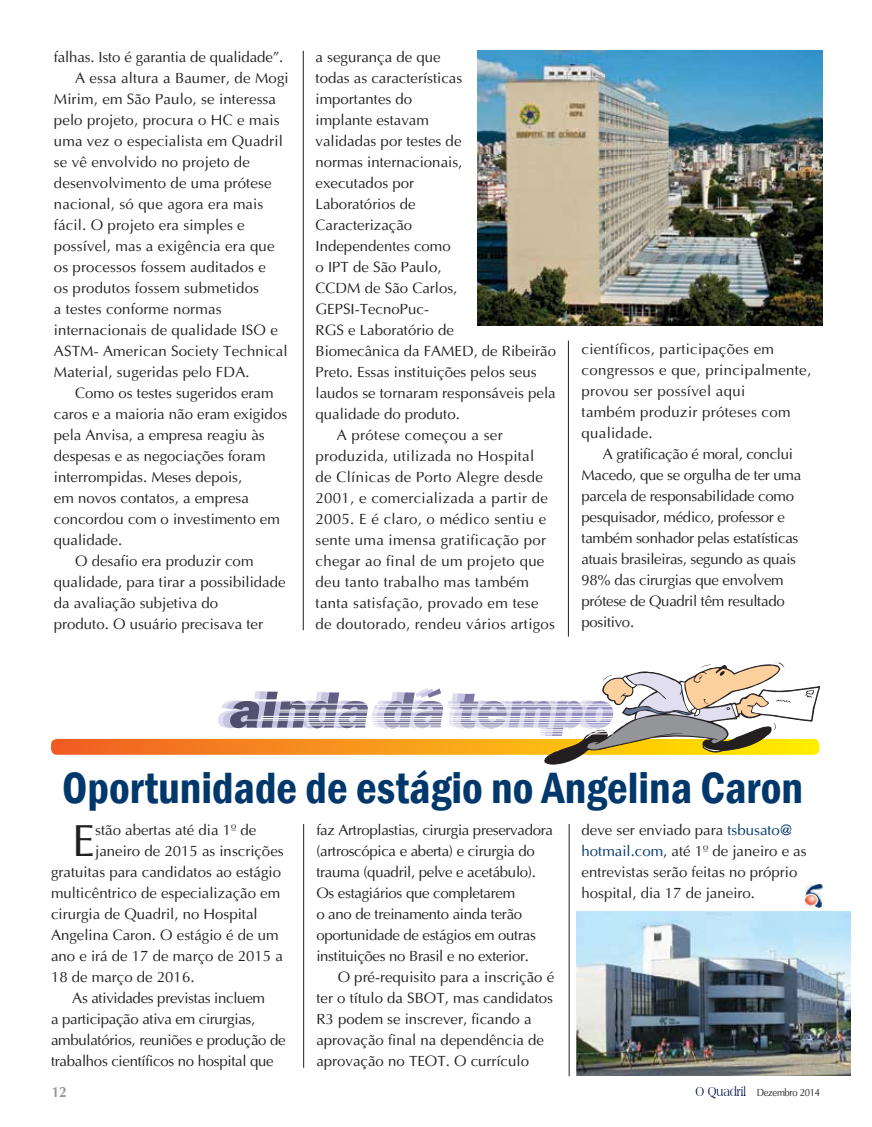
<style>
.page{position:relative;width:872px;height:1127px;background:#fff}
.page>*{position:absolute;margin:0;border:0;box-sizing:border-box;transform-origin:0 0}
.t1{font:45.75px "Ottawa Plain";color:#231f20}
.t2{font:600 condensed 45px "Franklin Gothic";color:#00386c}
.t3{font:15px/21px "Ottawa Plain";color:#231f20}
.t4{font:15px/21px "Ottawa Plain";letter-spacing:-.02em;color:#231f20}
.t5{font:15px/21px "Ottawa Plain";letter-spacing:.02em;color:#231f20}
.t6{font:700 15px "Ottawa";color:#939598;scale:.9 1}
.t7{font:10.5px "Ottawa Plain";letter-spacing:-.03em;color:#231f20;scale:.9 1}
.s1{color:#00386c}
.s2{font-family:"Americana BT";font-size:13.5px;color:#000f47}
</style>
<div class="page">
<img style="left:477px;top:51px;width:345px;height:274px">
<svg style="left:51px;top:662px;width:769px;height:103px"></svg>
<hr style="left:292px;top:704px;width:321px;height:1px;background:#fff">
<hr style="left:377px;top:706px;width:236px;height:1px;background:#fff">
<hr style="left:279px;top:710px;width:334px;height:1px;background:#fff">
<hr style="left:279px;top:712px;width:334px;height:1px;background:#fff">
<hr style="left:261px;top:716px;width:352px;height:1px;background:#fff">
<hr style="left:261px;top:718px;width:352px;height:1px;background:#fff">
<hr style="left:244px;top:720px;width:369px;height:1px;background:#fff">
<hr style="left:306px;top:722px;width:307px;height:1px;background:#fff">
<hr style="left:306px;top:725px;width:307px;height:1px;background:#fff">
<hr style="left:377px;top:727px;width:236px;height:1px;background:#fff">
<hr style="left:377px;top:729px;width:236px;height:1px;background:#fff">
<hr style="left:377px;top:731px;width:236px;height:1px;background:#fff">
<hr style="left:377px;top:733px;width:236px;height:1px;background:#fff">
<img style="left:576px;top:912px;width:274px;height:164px">
<hr style="left:303px;top:51px;width:1px;height:579px;background:#231f20">
<hr style="left:568px;top:340px;width:1px;height:297px;background:#231f20">
<img style="left:806px;top:884px;width:16px;height:24px">
<hr style="left:303px;top:824px;width:1px;height:244px;background:#231f20">
<hr style="left:569px;top:824px;width:1px;height:252px;background:#231f20">
<p class="t3" style="left:54px;top:47px;width:231px">falhas. Isto é garantia de qualidade”.</p>
<p class="t3" style="left:75px;top:68px;width:215px">A essa altura a Baumer, de Mogi</p>
<p class="t3" style="left:54px;top:89px;width:224px">Mirim, em São Paulo, se interessa</p>
<p class="t3" style="left:54px;top:110px;width:227px">pelo projeto, procura o HC e mais</p>
<p class="t3" style="left:54px;top:131px;width:230px">uma vez o especialista em Quadril</p>
<p class="t3" style="left:54px;top:152px;width:197px">se vê envolvido no projeto de</p>
<p class="t3" style="left:54px;top:173px;width:219px">desenvolvimento de uma prótese</p>
<p class="t3" style="left:54px;top:194px;width:211px">nacional, só que agora era mais</p>
<p class="t3" style="left:54px;top:215px;width:192px">fácil. O projeto era simples e</p>
<p class="t3" style="left:54px;top:236px;width:222px">possível, mas a exigência era que</p>
<p class="t3" style="left:54px;top:257px;width:214px">os processos fossem auditados e</p>
<p class="t3" style="left:54px;top:278px;width:207px">os produtos fossem submetidos</p>
<p class="t3" style="left:54px;top:299px;width:169px">a testes conforme normas</p>
<p class="t3" style="left:54px;top:320px;width:225px">internacionais de qualidade ISO e</p>
<p class="t3" style="left:54px;top:341px;width:235px">ASTM- American Society Technical</p>
<p class="t3" style="left:54px;top:362px;width:197px">Material, sugeridas pelo FDA.</p>
<p class="t3" style="left:75px;top:383px;width:200px">Como os testes sugeridos eram</p>
<p class="t3" style="left:54px;top:404px;width:235px">caros e a maioria não eram exigidos</p>
<p class="t3" style="left:54px;top:425px;width:212px">pela Anvisa, a empresa reagiu às</p>
<p class="t3" style="left:54px;top:446px;width:213px">despesas e as negociações foram</p>
<p class="t3" style="left:54px;top:467px;width:190px">interrompidas. Meses depois,</p>
<p class="t3" style="left:54px;top:488px;width:197px">em novos contatos, a empresa</p>
<p class="t3" style="left:54px;top:509px;width:227px">concordou com o investimento em</p>
<p class="t3" style="left:54px;top:530px;width:70px">qualidade.</p>
<p class="t3" style="left:75px;top:551px;width:180px">O desafio era produzir com</p>
<p class="t3" style="left:54px;top:572px;width:233px">qualidade, para tirar a possibilidade</p>
<p class="t3" style="left:54px;top:593px;width:166px">da avaliação subjetiva do</p>
<p class="t3" style="left:54px;top:614px;width:211px">produto. O usuário precisava ter</p>
<p class="t3" style="left:315px;top:47px;width:127px">a segurança de que</p>
<p class="t3" style="left:315px;top:68px;width:148px">todas as características</p>
<p class="t3" style="left:315px;top:89px;width:98px">importantes do</p>
<p class="t3" style="left:315px;top:110px;width:115px">implante estavam</p>
<p class="t3" style="left:315px;top:131px;width:147px">validadas por testes de</p>
<p class="t3" style="left:315px;top:152px;width:148px">normas internacionais,</p>
<p class="t3" style="left:315px;top:173px;width:100px">executados por</p>
<p class="t3" style="left:315px;top:194px;width:102px">Laboratórios de</p>
<p class="t3" style="left:315px;top:215px;width:98px">Caracterização</p>
<p class="t3" style="left:315px;top:236px;width:137px">Independentes como</p>
<p class="t3" style="left:315px;top:257px;width:127px">o IPT de São Paulo,</p>
<p class="t3" style="left:315px;top:278px;width:143px">CCDM de São Carlos,</p>
<p class="t3" style="left:315px;top:299px;width:115px">GEPSI-TecnoPuc-</p>
<p class="t3" style="left:315px;top:320px;width:140px">RGS e Laboratório de</p>
<p class="t3" style="left:315px;top:341px;width:242px">Biomecânica da FAMED, de Ribeirão</p>
<p class="t3" style="left:315px;top:362px;width:222px">Preto. Essas instituições pelos seus</p>
<p class="t3" style="left:315px;top:383px;width:242px">laudos se tornaram responsáveis pela</p>
<p class="t3" style="left:315px;top:404px;width:146px">qualidade do produto.</p>
<p class="t5" style="left:337px;top:425px;width:167px">A prótese começou a ser</p>
<p class="t5" style="left:315px;top:446px;width:220px">produzida, utilizada no Hospital</p>
<p class="t5" style="left:315px;top:467px;width:229px">de Clínicas de Porto Alegre desde</p>
<p class="t5" style="left:315px;top:488px;width:234px">2001, e comercializada a partir de</p>
<p class="t5" style="left:315px;top:509px;width:232px">2005. E é claro, o médico sentiu e</p>
<p class="t5" style="left:315px;top:530px;width:232px">sente uma imensa gratificação por</p>
<p class="t5" style="left:315px;top:551px;width:230px">chegar ao final de um projeto que</p>
<p class="t5" style="left:315px;top:572px;width:215px">deu tanto trabalho mas também</p>
<p class="t5" style="left:315px;top:593px;width:224px">tanta satisfação, provado em tese</p>
<p class="t5" style="left:315px;top:614px;width:241px">de doutorado, rendeu vários artigos</p>
<p class="t5" style="left:581px;top:339px;width:231px">científicos, participações em congressos e que, principalmente, provou ser possível aqui<br>também produzir próteses com qualidade.</p>
<p class="t4" style="left:581px;top:444px;width:221px;text-indent:21px">A gratificação é moral, conclui<br>Macedo, que se orgulha de ter uma parcela de responsabilidade como pesquisador, médico, professor e também sonhador pelas estatísticas atuais brasileiras, segundo as quais<br>98% das cirurgias que envolvem prótese de Quadril têm resultado positivo.</p>
<h2 class="t2" style="left:62px;top:758px;width:742px">Oportunidade de estágio no Angelina Caron</h2>
<p class="t4" style="left:316px;top:820px;width:238px">faz Artroplastias, cirurgia preservadora (artroscópica e aberta) e cirurgia do trauma (quadril, pelve e acetábulo).<br>Os estagiários que completarem<br>o ano de treinamento ainda terão oportunidade de estágios em outras instituições no Brasil e no exterior.</p>
<p class="t3" style="left:316px;top:967px;width:239px;text-indent:21px">O pré-requisito para a inscrição é ter o título da SBOT, mas candidatos R3 podem se inscrever, ficando a aprovação final na dependência de aprovação no TEOT. O currículo</p>
<p class="t3" style="left:581px;top:820px;width:227px">deve ser enviado para <span class="s1">tsbusato@ hotmail.com</span>, até 1º de janeiro e as entrevistas serão feitas no próprio hospital, dia 17 de janeiro.</p>
<h1 class="t1" style="left:72px;top:814px;width:24px">E</h1>
<p class="t3" style="left:95px;top:820px;width:162px">stão abertas até dia 1º de</p>
<p class="t3" style="left:95px;top:841px;width:190px">janeiro de 2015 as inscrições</p>
<p class="t3" style="left:51px;top:862px;width:232px">gratuitas para candidatos ao estágio</p>
<p class="t3" style="left:51px;top:883px;width:231px">multicêntrico de especialização em</p>
<p class="t3" style="left:51px;top:904px;width:208px">cirurgia de Quadril, no Hospital</p>
<p class="t3" style="left:51px;top:925px;width:229px">Angelina Caron. O estágio é de um</p>
<p class="t3" style="left:51px;top:946px;width:233px">ano e irá de 17 de março de 2015 a</p>
<p class="t3" style="left:51px;top:967px;width:145px">18 de março de 2016.</p>
<p class="t4" style="left:72px;top:988px;width:194px">As atividades previstas incluem</p>
<p class="t4" style="left:51px;top:1009px;width:206px">a participação ativa em cirurgias,</p>
<p class="t4" style="left:51px;top:1030px;width:236px">ambulatórios, reuniões e produção de</p>
<p class="t4" style="left:51px;top:1051px;width:224px">trabalhos científicos no hospital que</p>
<p class="t6" style="left:52px;top:1082px;width:18px">12</p>
<p class="t7" style="left:695px;top:1086px;width:140px"><span class="s2">O Quadril</span> Dezembro 2014</p>
</div>
